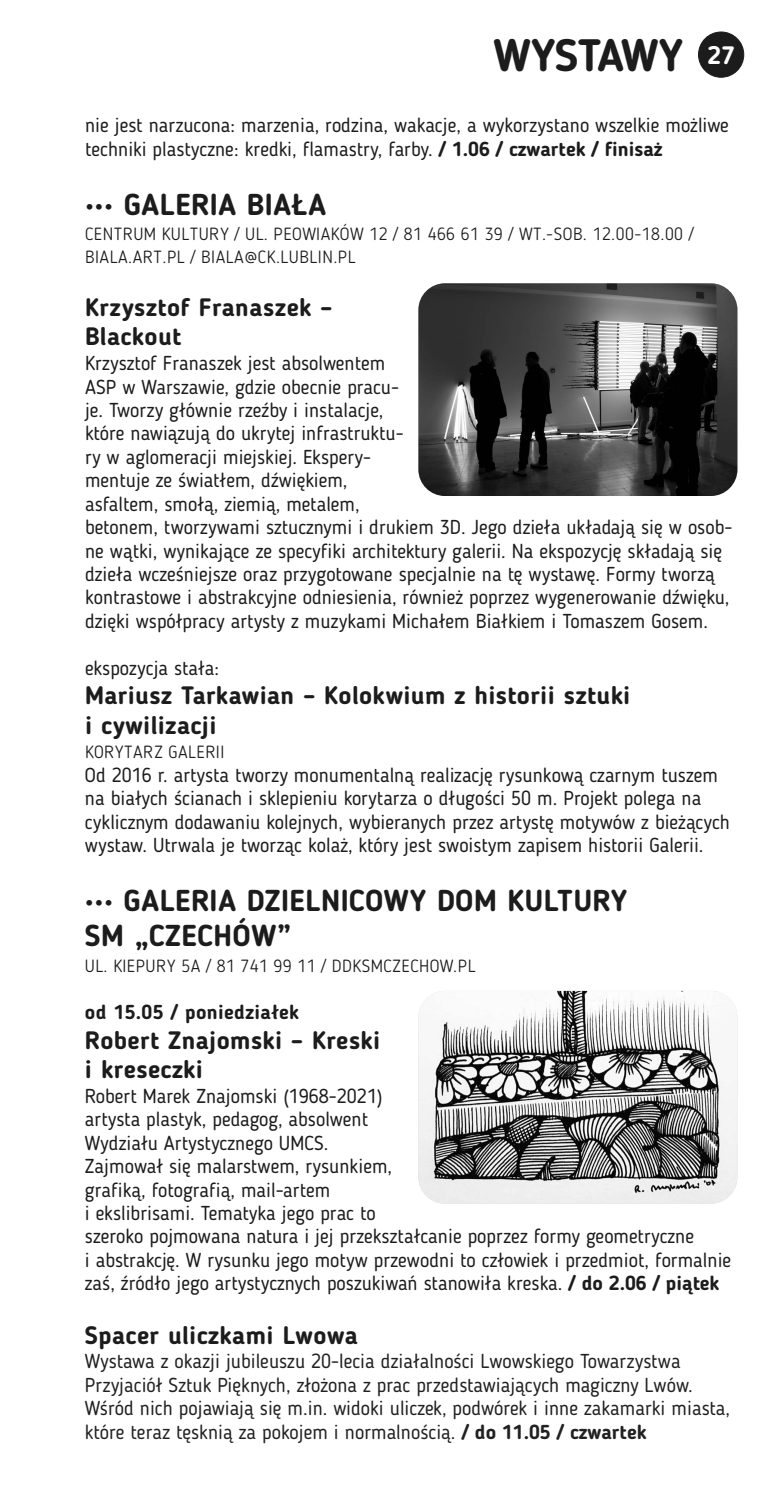
<style>
.page{position:relative;width:780px;height:1489px;background:#fff}
.page>*{position:absolute;margin:0;border:0;box-sizing:border-box;transform-origin:0 0}
.t1{font:700 45px "Blogger Sans";letter-spacing:-.015em;color:#1c1c1c}
.t2{font:700 30px/35.2px "Blogger Sans";letter-spacing:.015em;color:#1c1c1c}
.t3{font:700 25px/29.5px "Blogger Sans";letter-spacing:.015em;color:#1c1c1c}
.t4{font:20px/23.5px "Blogger Sans";color:#1c1c1c}
.t5{font:20px/23.5px "Blogger Sans";color:#212121}
.t6{font:700 20px "Blogger Sans";letter-spacing:.015em;color:#1c1c1c}
.t7{font:300 17.5px/22.5px "Blogger Sans";letter-spacing:.03em;color:#1c1c1c}
.s1{font-weight:700}
</style>
<div class="page">
<div style="left:698px;top:32px;width:46px;height:45px;background:#1c1c1c;border:1px solid #1c1c1c;border-radius:50%"></div>
<img style="left:418px;top:283px;width:319px;height:213px;border-radius:27px">
<img style="left:418px;top:990px;width:319px;height:213px;border-radius:27px">
<h1 class="t1" style="left:493px;top:37px;width:243px">WYSTAWY <sup>27</sup></h1>
<p class="t4" style="left:85px;top:115px;width:645px">nie jest narzucona: marzenia, rodzina, wakacje, a wykorzystano wszelkie możliwe techniki plastyczne: kredki, flamastry, farby. <span class="s1">/ 1.06 / czwartek / finisaż</span></p>
<h2 class="t2" style="left:85px;top:189px;width:242px">••• GALERIA BIAŁA</h2>
<p class="t7" style="left:85px;top:225px;width:610px">CENTRUM KULTURY / UL. PEOWIAKÓW 12 / 81 466 61 39 / WT.-SOB. 12.00-18.00 /<br>BIALA.ART.PL / BIALA@CK.LUBLIN.PL</p>
<p class="t3" style="left:85px;top:295px;width:248px">Krzysztof Franaszek –<br>Blackout</p>
<p class="t4" style="left:85px;top:353px;width:649px">Krzysztof Franaszek jest absolwentem<br>ASP w Warszawie, gdzie obecnie pracu-<br>je. Tworzy głównie rzeźby i instalacje,<br>które nawiązują do ukrytej infrastruktu-<br>ry w aglomeracji miejskiej. Ekspery-<br>mentuje ze światłem, dźwiękiem,<br>asfaltem, smołą, ziemią, metalem,<br>betonem, tworzywami sztucznymi i drukiem 3D. Jego dzieła układają się w osob&shy;ne wątki, wynikające ze specyfiki architektury galerii. Na ekspozycję składają się dzieła wcześniejsze oraz przygotowane specjalnie na tę wystawę. Formy tworzą kontrastowe i abstrakcyjne odniesienia, również poprzez wygenerowanie dźwięku, dzięki współpracy artysty z muzykami Michałem Białkiem i Tomaszem Gosem.</p>
<p class="t4" style="left:85px;top:657px;width:136px">ekspozycja stała:</p>
<p class="t3" style="left:85px;top:683px;width:547px">Mariusz Tarkawian – Kolokwium z historii sztuki i cywilizacji</p>
<p class="t7" style="left:85px;top:742px;width:141px">KORYTARZ GALERII</p>
<p class="t4" style="left:85px;top:764px;width:646px">Od 2016 r. artysta tworzy monumentalną realizację rysunkową czarnym tuszem na białych ścianach i sklepieniu korytarza o długości 50 m. Projekt polega na cyklicznym dodawaniu kolejnych, wybieranych przez artystę motywów z bieżących wystaw. Utrwala je tworząc kolaż, który jest swoistym zapisem historii Galerii.</p>
<h2 class="t2" style="left:85px;top:885px;width:543px">••• GALERIA DZIELNICOWY DOM KULTURY<br>SM „CZECHÓW”</h2>
<p class="t7" style="left:85px;top:956px;width:392px">UL. KIEPURY 5A / 81 741 99 11 / DDKSMCZECHOW.PL</p>
<p class="t6" style="left:85px;top:1003px;width:215px">od 15.05 / poniedziałek</p>
<p class="t3" style="left:85px;top:1027px;width:297px">Robert Znajomski – Kreski i kreseczki</p>
<p class="t4" style="left:85px;top:1085px;width:647px">Robert Marek Znajomski (1968-2021)<br>artysta plastyk, pedagog, absolwent<br>Wydziału Artystycznego UMCS.<br>Zajmował się malarstwem, rysunkiem,<br>grafiką, fotografią, mail-artem<br>i ekslibrisami. Tematyka jego prac to<br>szeroko pojmowana natura i jej przekształcanie poprzez formy geometryczne<br>i abstrakcję. W rysunku jego motyw przewodni to człowiek i przedmiot, formalnie zaś, źródło jego artystycznych poszukiwań stanowiła kreska. <span class="s1">/ do 2.06 / piątek</span></p>
<p class="t3" style="left:85px;top:1322px;width:274px">Spacer uliczkami Lwowa</p>
<p class="t5" style="left:85px;top:1350px;width:646px">Wystawa z okazji jubileuszu 20-lecia działalności Lwowskiego Towarzystwa Przyjaciół Sztuk Pięknych, złożona z prac przedstawiających magiczny Lwów.<br>Wśród nich pojawiają się m.in. widoki uliczek, podwórek i inne zakamarki miasta, które teraz tęsknią za pokojem i normalnością. <span class="s1">/ do 11.05 / czwartek</span></p>
</div>
